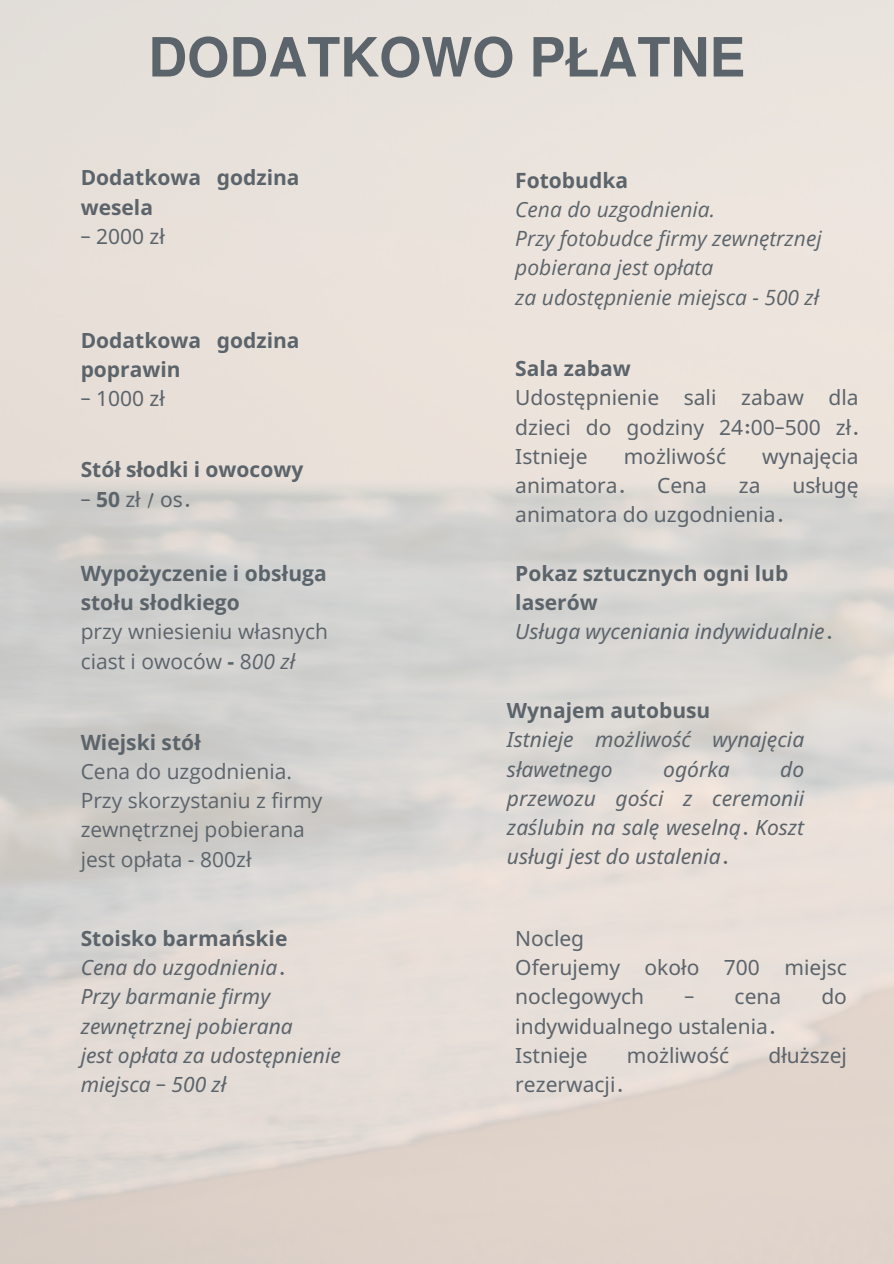
<style>
.page{position:relative;width:894px;height:1264px;background:#fff}
.page>*{position:absolute;margin:0;border:0;box-sizing:border-box;transform-origin:0 0}
.t1{font:700 54px "Ouhod";color:#5c646b}
.t2{font:21px/29.2px "Noto Sans";color:#5c646b;text-align:justify}
.t3{font:italic 21px/29.2px "Noto Sans";color:#5c646b}
.t4{font:700 21px/29.2px "Noto Sans";color:#5c646b}
.t5{font:21px/29.2px "Open Sans";color:#5c646b}
.t6{font:italic 21px "Open Sans";color:#5c646b}
.t7{font:700 21px "Open Sans";color:#5c646b}
.s1{font-family:"Ben Sen Handwriting"}
.s2{font-weight:700}
.s3{font-style:italic}
.s4{font-family:"Ben Sen Handwriting";font-style:normal}
</style>
<div class="page">
<p class="t1" style="left:148px;top:13px;width:598px">DODATKOWO PŁATNE</p>
<p class="t4" style="left:81px;top:163px;width:220px">Dodatkowa godzina wesela</p>
<p class="t2" style="left:81px;top:221px;width:86px"><span class="s1">-</span> 2000 zł</p>
<p class="t4" style="left:81px;top:325px;width:220px">Dodatkowa godzina poprawin</p>
<p class="t2" style="left:81px;top:383px;width:86px"><span class="s1">-</span> 1000 zł</p>
<h1 class="t4" style="left:81px;top:454px;width:224px">Stół słodki i owocowy</h1>
<p class="t2" style="left:81px;top:484px;width:111px"><span class="s1">-</span> <span class="s2">50</span> zł <span class="s1">/</span> os<span class="s1">.</span></p>
<p class="t7" style="left:81px;top:558px;width:247px">Wypożyczenie i obsługa</p>
<p class="t7" style="left:81px;top:587px;width:161px">stołu słodkiego</p>
<p class="t5" style="left:81px;top:616px;width:248px">przy wniesieniu własnych</p>
<p class="t5" style="left:81px;top:646px;width:216px">ciast i owoców <span class="s2">-</span> 8<span class="s3">00 zł</span></p>
<p class="t7" style="left:81px;top:727px;width:122px">Wiejski stół</p>
<p class="t5" style="left:81px;top:756px;width:213px">Cena do uzgodnienia.</p>
<p class="t5" style="left:81px;top:785px;width:243px">Przy skorzystaniu z firmy</p>
<p class="t5" style="left:81px;top:814px;width:226px">zewnętrznej pobierana jest opłata - 800zł</p>
<p class="t4" style="left:81px;top:923px;width:208px">Stoisko barmańskie</p>
<p class="t3" style="left:81px;top:952px;width:206px">Cena do uzgodnienia<span class="s4">.</span></p>
<p class="t3" style="left:81px;top:981px;width:191px">Przy barmanie firmy</p>
<p class="t3" style="left:81px;top:1010px;width:213px">zewnętrznej pobierana</p>
<p class="t3" style="left:81px;top:1040px;width:262px">jest opłata za udostępnienie</p>
<p class="t3" style="left:81px;top:1069px;width:147px">miejsca <span class="s4">-</span> 500 zł</p>
<p class="t7" style="left:515px;top:165px;width:114px">Fotobudka</p>
<p class="t6" style="left:515px;top:194px;width:201px">Cena do uzgodnienia.</p>
<p class="t6" style="left:515px;top:224px;width:308px">Przy fotobudce firmy zewnętrznej</p>
<p class="t6" style="left:515px;top:253px;width:199px">pobierana jest opłata</p>
<p class="t6" style="left:515px;top:282px;width:305px">za udostępnienie miejsca - 500 zł</p>
<p class="t4" style="left:515px;top:353px;width:117px">Sala zabaw</p>
<p class="t2" style="left:515px;top:382px;width:345px">Udostępnienie sali zabaw dla dzieci do godziny 24<span class="s1">:</span>00<span class="s1">-</span>500 zł<span class="s1">.<br></span>Istnieje</p>
<p class="t2" style="left:623px;top:441px;width:104px">możliwość</p>
<p class="t2" style="left:762px;top:441px;width:98px">wynajęcia</p>
<p class="t2" style="left:515px;top:470px;width:111px">animatora<span class="s1">.</span></p>
<p class="t2" style="left:657px;top:470px;width:51px">Cena</p>
<p class="t2" style="left:738px;top:470px;width:23px">za</p>
<p class="t2" style="left:792px;top:470px;width:68px">usługę</p>
<p class="t2" style="left:515px;top:499px;width:269px">animatora do uzgodnienia<span class="s1">.</span></p>
<p class="t4" style="left:515px;top:558px;width:274px">Pokaz sztucznych ogni lub laserów</p>
<p class="t3" style="left:515px;top:616px;width:318px">Usługa wyceniania indywidualnie<span class="s4">.</span></p>
<p class="t4" style="left:507px;top:695px;width:205px">Wynajem autobusu</p>
<p class="t3" style="left:507px;top:724px;width:299px">Istnieje możliwość wynajęcia sławetnego</p>
<p class="t3" style="left:663px;top:754px;width:68px">ogórka</p>
<p class="t3" style="left:507px;top:754px;width:299px;text-align:justify;text-indent:273px">do przewozu gości z ceremonii zaślubin na salę weselną<span class="s4">.</span> Koszt usługi jest do ustalenia<span class="s4">.</span></p>
<p class="t2" style="left:515px;top:923px;width:70px">Nocleg</p>
<p class="t2" style="left:515px;top:952px;width:333px">Oferujemy około 700 miejsc noclegowych</p>
<p class="t2" style="left:684px;top:981px;width:98px"><span class="s1">-</span> cena</p>
<p class="t2" style="left:821px;top:981px;width:27px">do</p>
<p class="t2" style="left:515px;top:1010px;width:262px">indywidualnego ustalenia<span class="s1">.</span></p>
<p class="t2" style="left:515px;top:1040px;width:74px">Istnieje</p>
<p class="t2" style="left:626px;top:1040px;width:104px">możliwość</p>
<p class="t2" style="left:768px;top:1040px;width:80px">dłuższej</p>
<p class="t2" style="left:515px;top:1069px;width:109px">rezerwacji<span class="s1">.</span></p>
</div>
